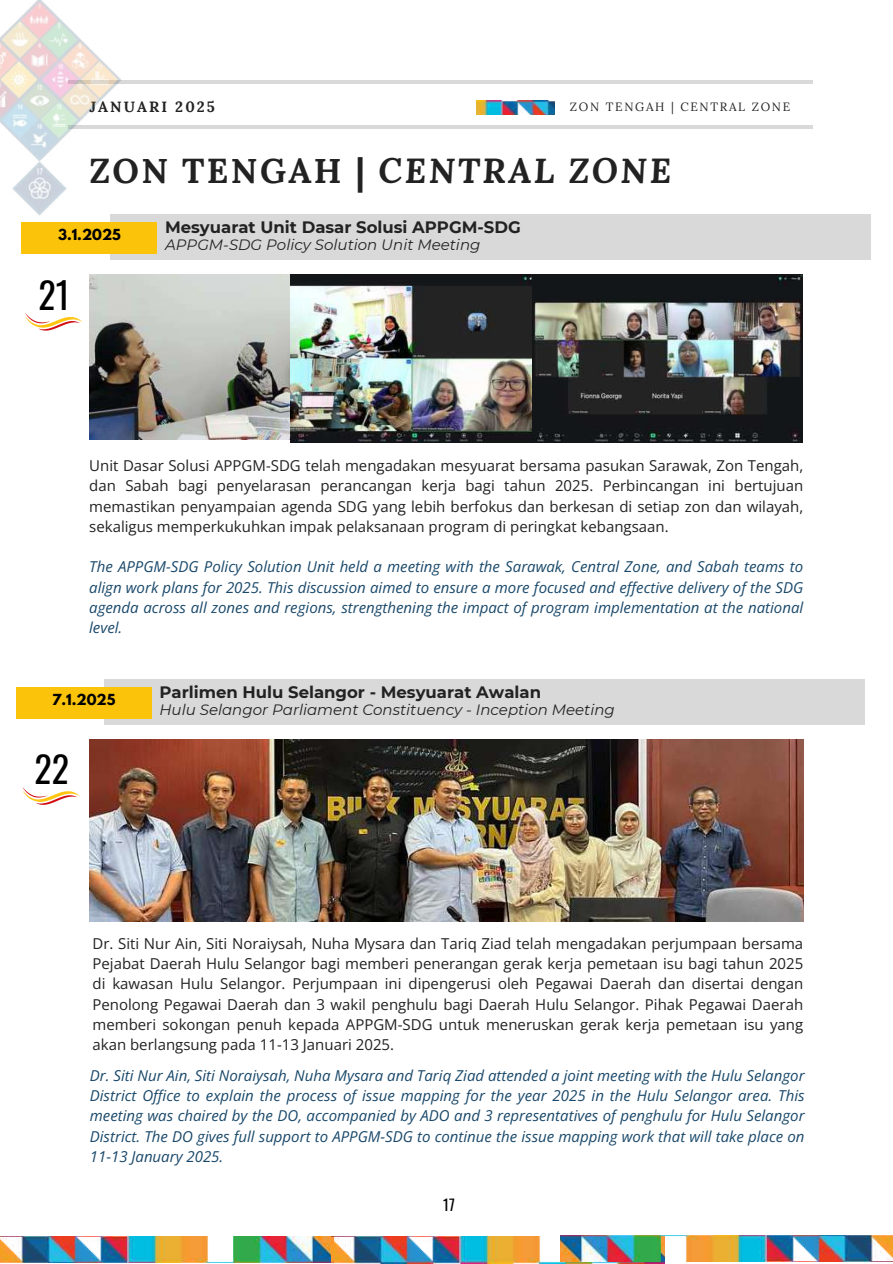
<style>
.page{position:relative;width:893px;height:1264px;background:#fff}
.page>*{position:absolute;margin:0;border:0;box-sizing:border-box;transform-origin:0 0}
.t1{font:36px "Oswald";color:#000}
.t2{font:italic 700 34.5px "Lora";letter-spacing:.07em;color:#222}
.t3{font:700 16.5px "Montserrat";color:#222}
.t4{font:15px/20.2px "Open Sans";color:#222;text-align:justify}
.t5{font:italic 15px/20.2px "Open Sans";color:#19486a;text-align:justify}
.t6{font:italic 15px "Montserrat";color:#222}
.t7{font:15px "Oswald";color:#000}
.t8{font:700 14.85px "Lora";letter-spacing:.14em;color:#222}
.t9{font:700 13.5px "League Spartan";color:#000}
.t10{font:12px "Lora";letter-spacing:.14em;color:#222}
.s1{font-style:normal}
</style>
<div class="page">
<hr style="left:68px;top:126px;width:744px;height:3px;background:#000">
<hr style="left:69px;top:80px;width:743px;height:3px;background:#000">
<img style="left:0;top:1236px;width:331px;height:26px">
<img style="left:331px;top:1236px;width:333px;height:27px">
<img style="left:560px;top:1235px;width:332px;height:26px">
<img style="left:476px;top:101px;width:78px;height:13px">
<img style="left:90px;top:274px;width:200px;height:165px">
<div style="left:110px;top:214px;width:760px;height:45px;background:#d9d9d9"></div>
<div style="left:22px;top:222px;width:135px;height:31px;background:#fcc30b"></div>
<svg style="left:25px;top:313px;width:58px;height:17px"></svg>
<img style="left:290px;top:274px;width:512px;height:169px">
<div style="left:104px;top:679px;width:760px;height:45px;background:#d9d9d9"></div>
<div style="left:16px;top:686px;width:135px;height:32px;background:#fcc30b"></div>
<img style="left:90px;top:739px;width:713px;height:182px">
<svg style="left:22px;top:787px;width:58px;height:17px"></svg>
<img style="left:0;top:0;width:123px;height:216px">
<p class="t8" style="left:89px;top:94px;width:127px">JANUARI 2025</p>
<p class="t10" style="left:570px;top:97px;width:222px">ZON TENGAH | CENTRAL ZONE</p>
<h2 class="t2" style="left:89px;top:145px;width:583px"><span class="s1">ZON TENGAH |</span> CENTRAL ZONE</h2>
<p class="t9" style="left:58px;top:224px;width:64px">3.1.2025</p>
<p class="t3" style="left:165px;top:215px;width:357px">Mesyuarat Unit Dasar Solusi APPGM-SDG</p>
<p class="t6" style="left:165px;top:235px;width:317px">APPGM-SDG Policy Solution Unit Meeting</p>
<h1 class="t1" style="left:39px;top:263px;width:33px">21</h1>
<p class="t4" style="left:89px;top:455px;width:715px">Unit Dasar Solusi APPGM-SDG telah mengadakan mesyuarat bersama pasukan Sarawak, Zon Tengah, dan Sabah bagi penyelarasan perancangan kerja bagi tahun 2025. Perbincangan ini bertujuan memastikan penyampaian agenda SDG yang lebih berfokus dan berkesan di setiap zon dan wilayah, sekaligus memperkukuhkan impak pelaksanaan program di peringkat kebangsaan.</p>
<p class="t5" style="left:89px;top:556px;width:715px">The APPGM-SDG Policy Solution Unit held a meeting with the Sarawak, Central Zone, and Sabah teams to align work plans for 2025. This discussion aimed to ensure a more focused and effective delivery of the SDG agenda across all zones and regions, strengthening the impact of program implementation at the national level.</p>
<p class="t9" style="left:52px;top:688px;width:65px">7.1.2025</p>
<p class="t3" style="left:159px;top:680px;width:383px">Parlimen Hulu Selangor - Mesyuarat Awalan</p>
<p class="t6" style="left:159px;top:699px;width:457px">Hulu Selangor Parliament Constituency - Inception Meeting</p>
<h1 class="t1" style="left:35px;top:737px;width:36px">22</h1>
<p class="t4" style="left:92px;top:932px;width:712px">Dr. Siti Nur Ain, Siti Noraiysah, Nuha Mysara dan Tariq Ziad telah mengadakan perjumpaan bersama Pejabat Daerah Hulu Selangor bagi memberi penerangan gerak kerja pemetaan isu bagi tahun 2025 di kawasan Hulu Selangor. Perjumpaan ini dipengerusi oleh Pegawai Daerah dan disertai dengan Penolong Pegawai Daerah dan 3 wakil penghulu bagi Daerah Hulu Selangor. Pihak Pegawai Daerah memberi sokongan penuh kepada APPGM-SDG untuk meneruskan gerak kerja pemetaan isu yang akan berlangsung pada 11-13 Januari 2025.</p>
<p class="t5" style="left:90px;top:1064px;width:716px">Dr. Siti Nur Ain, Siti Noraiysah, Nuha Mysara and Tariq Ziad attended a joint meeting with the Hulu Selangor District Office to explain the process of issue mapping for the year 2025 in the Hulu Selangor area. This meeting was chaired by the DO, accompanied by ADO and 3 representatives of penghulu for Hulu Selangor District. The DO gives full support to APPGM-SDG to continue the issue mapping work that will take place on 11-13 January 2025.</p>
<p class="t7" style="left:443px;top:1191px;width:13px">17</p>
</div>
